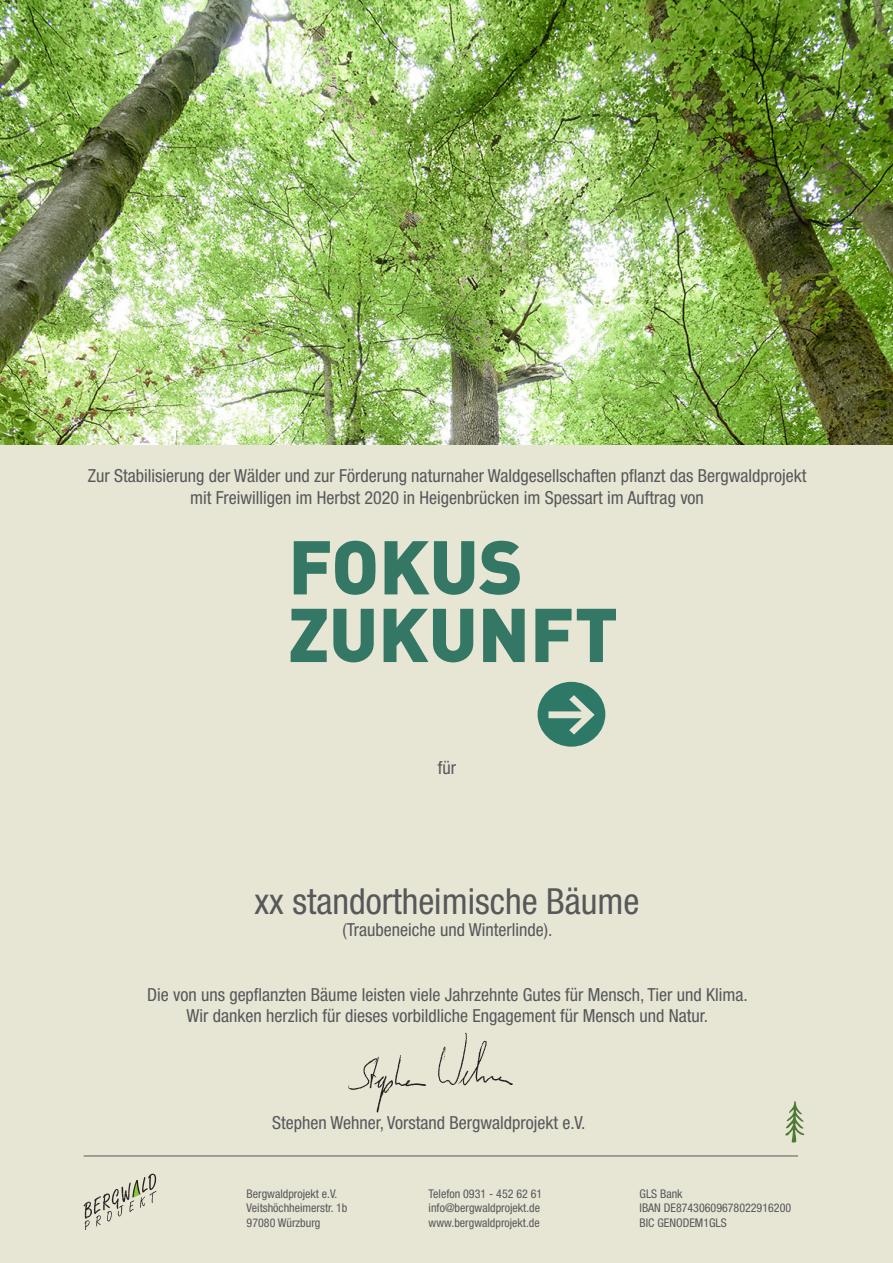
<style>
.page{position:relative;width:893px;height:1263px;background:#fff}
.page>*{position:absolute;margin:0;border:0;box-sizing:border-box;transform-origin:0 0}
.t1{font:900 74.7px/67.7px "DIN";color:#337764}
.t2{font:condensed 36px "Helvetica Neue";color:#57585a}
.t3{font:condensed 18px/21.6px "Helvetica Neue";color:#57585a;text-align:center}
.t4{font:condensed 12px "Helvetica Neue";color:#57585a}
</style>
<div class="page">
<div style="left:0;top:421px;width:893px;height:842px;background:#e7e5d4"></div>
<img style="left:348px;top:1032px;width:165px;height:81px">
<img style="left:0;top:0;width:893px;height:444px">
<svg style="left:538px;top:682px;width:67px;height:65px"></svg>
<svg style="left:84px;top:1173px;width:73px;height:56px"></svg>
<hr style="left:84px;top:1156px;width:714px;height:1px;background:#57585a">
<img style="left:785px;top:1101px;width:20px;height:42px">
<p class="t3" style="left:88px;top:465px;width:720px">Zur Stabilisierung der Wälder und zur Förderung naturnaher Waldgesellschaften pflanzt das Bergwaldprojekt mit Freiwilligen im Herbst 2020 in Heigenbrücken im Spessart im Auftrag von</p>
<p class="t1" style="left:288px;top:529px;width:331px">FOKUS<br>ZUKUNFT</p>
<p class="t3" style="left:438px;top:757px;width:20px">für</p>
<p class="t2" style="left:255px;top:881px;width:387px">xx standortheimische Bäume</p>
<p class="t3" style="left:342px;top:919px;width:211px">(Traubeneiche und Winterlinde).</p>
<p class="t3" style="left:147px;top:983px;width:602px">Die von uns gepflanzten Bäume leisten viele Jahrzehnte Gutes für Mensch, Tier und Klima.</p>
<p class="t3" style="left:186px;top:1005px;width:523px">Wir danken herzlich für dieses vorbildliche Engagement für Mensch und Natur.</p>
<p class="t3" style="left:272px;top:1112px;width:315px">Stephen Wehner, Vorstand Bergwaldprojekt e.V.</p>
<p class="t4" style="left:247px;top:1186px;width:92px">Bergwaldprojekt e.V.</p>
<p class="t4" style="left:247px;top:1201px;width:102px">Veitshöchheimerstr. 1b</p>
<p class="t4" style="left:247px;top:1215px;width:75px">97080 Würzburg</p>
<p class="t4" style="left:429px;top:1186px;width:115px">Telefon 0931 - 452 62 61</p>
<p class="t4" style="left:429px;top:1201px;width:113px">info@bergwaldprojekt.de</p>
<p class="t4" style="left:429px;top:1215px;width:113px">www.bergwaldprojekt.de</p>
<p class="t4" style="left:639px;top:1186px;width:45px">GLS Bank</p>
<p class="t4" style="left:639px;top:1201px;width:153px">IBAN DE87430609678022916200</p>
<p class="t4" style="left:639px;top:1215px;width:89px">BIC GENODEM1GLS</p>
</div>
